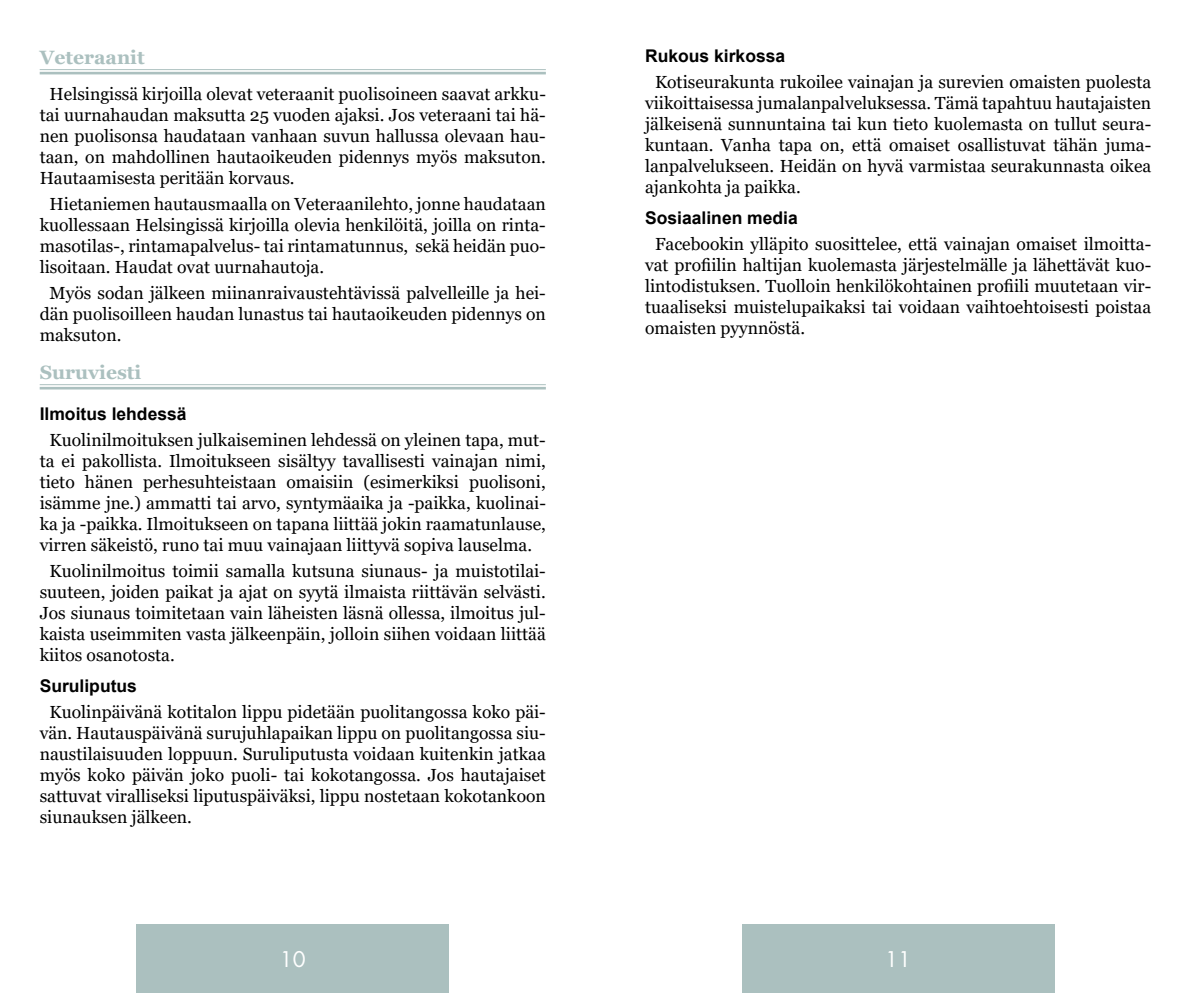
<style>
.page{position:relative;width:1191px;height:993px;background:#fff}
.page>*{position:absolute;margin:0;border:0;box-sizing:border-box;transform-origin:0 0}
.t1{font:21px "Futura Std";color:#fff}
.t2{font:700 19.25px "Georgia";color:#abc0bf}
.t3{font:17.5px/21px "Georgia";color:#000;text-align:justify}
.t4{font:700 17.5px "Arial";color:#000}
</style>
<div class="page">
<div style="left:742px;top:924px;width:312px;height:68px;background:#abc0bf"></div>
<div style="left:136px;top:924px;width:313px;height:68px;background:#abc0bf"></div>
<hr style="left:40px;top:69px;width:506px;height:1px;background:#abc0bf">
<hr style="left:40px;top:72px;width:506px;height:2px;background:#abc0bf">
<hr style="left:40px;top:384px;width:506px;height:1px;background:#abc0bf">
<hr style="left:40px;top:387px;width:506px;height:2px;background:#abc0bf">
<p class="t2" style="left:40px;top:45px;width:107px">Veteraanit</p>
<p class="t3" style="left:40px;top:84px;width:508px;text-indent:10px">Helsingissä kirjoilla olevat veteraanit puolisoineen saavat arkku&shy;tai uurnahaudan maksutta 25 vuoden ajaksi. Jos veteraani tai hä&shy;nen puolisonsa haudataan vanhaan suvun hallussa olevaan hau&shy;taan, on mahdollinen hautaoikeuden pidennys myös maksuton.<br>Hautaamisesta peritään korvaus.</p>
<p class="t3" style="left:40px;top:194px;width:507px;text-indent:10px">Hietaniemen hautausmaalla on Veteraanilehto, jonne haudataan kuollessaan Helsingissä kirjoilla olevia henkilöitä, joilla on rinta&shy;masotilas-, rintamapalvelus- tai rintamatunnus, sekä heidän puo&shy;lisoitaan. Haudat ovat uurnahautoja.</p>
<p class="t3" style="left:40px;top:283px;width:507px;text-indent:10px">Myös sodan jälkeen miinanraivaustehtävissä palvelleille ja hei&shy;dän puolisoilleen haudan lunastus tai hautaoikeuden pidennys on maksuton.</p>
<p class="t2" style="left:40px;top:360px;width:103px">Suruviesti</p>
<p class="t4" style="left:40px;top:401px;width:148px">Ilmoitus lehdessä</p>
<p class="t3" style="left:40px;top:430px;width:508px;text-indent:10px">Kuolinilmoituksen julkaiseminen lehdessä on yleinen tapa, mut&shy;ta ei pakollista. Ilmoitukseen sisältyy tavallisesti vainajan nimi, tieto hänen perhesuhteistaan omaisiin (esimerkiksi puolisoni, isämme jne.) ammatti tai arvo, syntymäaika ja -paikka, kuolinai&shy;ka ja -paikka. Ilmoitukseen on tapana liittää jokin raamatunlause, virren säkeistö, runo tai muu vainajaan liittyvä sopiva lauselma.</p>
<p class="t3" style="left:40px;top:561px;width:507px;text-indent:10px">Kuolinilmoitus toimii samalla kutsuna siunaus- ja muistotilai&shy;suuteen, joiden paikat ja ajat on syytä ilmaista riittävän selvästi.<br>Jos siunaus toimitetaan vain läheisten läsnä ollessa, ilmoitus jul&shy;kaista useimmiten vasta jälkeenpäin, jolloin siihen voidaan liittää kiitos osanotosta.</p>
<p class="t4" style="left:40px;top:673px;width:99px">Suruliputus</p>
<p class="t3" style="left:40px;top:701px;width:507px;text-indent:10px">Kuolinpäivänä kotitalon lippu pidetään puolitangossa koko päi&shy;vän. Hautauspäivänä surujuhlapaikan lippu on puolitangossa siu&shy;naustilaisuuden loppuun. Suruliputusta voidaan kuitenkin jatkaa myös koko päivän joko puoli- tai kokotangossa. Jos hautajaiset sattuvat viralliseksi liputuspäiväksi, lippu nostetaan kokotankoon siunauksen jälkeen.</p>
<p class="t4" style="left:645px;top:44px;width:142px">Rukous kirkossa</p>
<p class="t3" style="left:645px;top:72px;width:507px;text-indent:10px">Kotiseurakunta rukoilee vainajan ja surevien omaisten puolesta viikoittaisessa jumalanpalveluksessa. Tämä tapahtuu hautajaisten jälkeisenä sunnuntaina tai kun tieto kuolemasta on tullut seura&shy;kuntaan. Vanha tapa on, että omaiset osallistuvat tähän juma&shy;lanpalvelukseen. Heidän on hyvä varmistaa seurakunnasta oikea ajankohta ja paikka.</p>
<p class="t4" style="left:645px;top:206px;width:154px">Sosiaalinen media</p>
<p class="t3" style="left:645px;top:234px;width:507px;text-indent:10px">Facebookin ylläpito suosittelee, että vainajan omaiset ilmoitta&shy;vat profiilin haltijan kuolemasta järjestelmälle ja lähettävät kuo&shy;lintodistuksen. Tuolloin henkilökohtainen profiili muutetaan vir&shy;tuaaliseksi muistelupaikaksi tai voidaan vaihtoehtoisesti poistaa omaisten pyynnöstä.</p>
<p class="t1" style="left:280px;top:945px;width:27px">10</p>
<p class="t1" style="left:885px;top:945px;width:27px">11</p>
</div>
